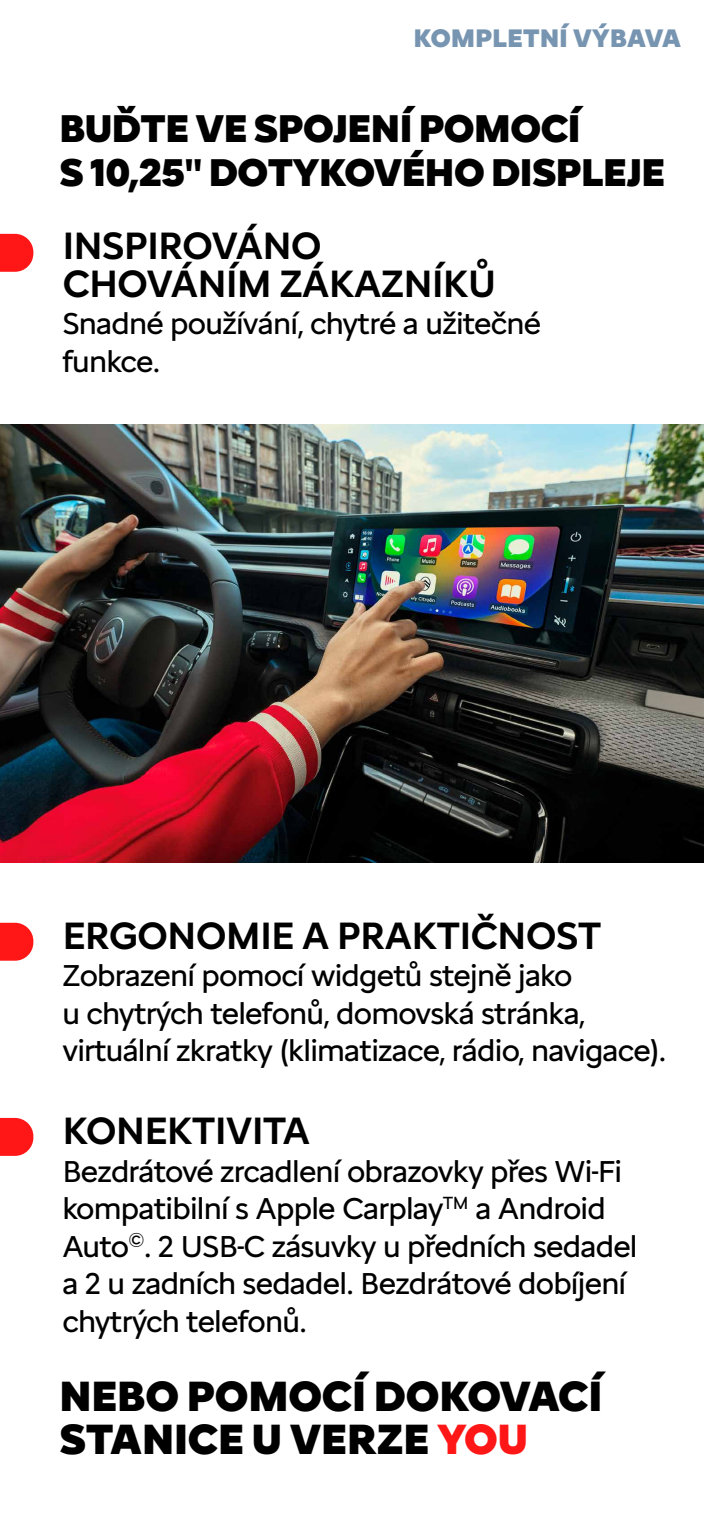
<style>
.page{position:relative;width:704px;height:1523px;background:#fff}
.page>*{position:absolute;margin:0;border:0;box-sizing:border-box;transform-origin:0 0}
.t1{font:900 43.75px/43.8px "Citroen Type Latin";letter-spacing:-.02em;color:#000}
.t2{font:900 40px/43.8px "Citroen Type Latin";letter-spacing:-.03em;color:#000}
.t3{font:500 39.38px/37.5px "Citroen Type Latin";letter-spacing:-.025em;color:#000}
.t4{font:31.25px/37.5px "Citroen Type Latin";letter-spacing:-.025em;color:#000}
.t5{font:900 26.25px "Citroen Type Latin";letter-spacing:-.01em;color:#7795b1}
.s1{font-weight:700}
.s2{color:#ff1616}
</style>
<div class="page">
<svg style="left:0;top:234px;width:33px;height:38px"></svg>
<svg style="left:0;top:922px;width:33px;height:38px"></svg>
<svg style="left:0;top:1118px;width:33px;height:37px"></svg>
<img style="left:0;top:424px;width:703px;height:438px">
<p class="t5" style="left:413px;top:19px;width:269px">KOMPLETNÍ VÝBAVA</p>
<p class="t2" style="left:59px;top:103px;width:607px">BUĎTE VE SPOJENÍ POMOCÍ<br>S 10,25<span class="s1">"</span> DOTYKOVÉHO DISPLEJE</p>
<p class="t3" style="left:62px;top:223px;width:435px">INSPIROVÁNO<br>CHOVÁNÍM ZÁKAZNÍKŮ</p>
<p class="t4" style="left:62px;top:302px;width:480px">Snadné používání, chytré a užitečné funkce.</p>
<p class="t3" style="left:62px;top:913px;width:540px">ERGONOMIE A PRAKTIČNOST</p>
<p class="t4" style="left:62px;top:954px;width:605px">Zobrazení pomocí widgetů stejně jako<br>u chytrých telefonů, domovská stránka, virtuální zkratky (klimatizace, rádio, navigace).</p>
<p class="t3" style="left:62px;top:1108px;width:249px">KONEKTIVITA</p>
<p class="t4" style="left:62px;top:1149px;width:576px">Bezdrátové zrcadlení obrazovky přes Wi-Fi kompatibilní s Apple Carplay<sup>TM</sup> a Android Auto<sup>©</sup>. 2 USB-C zásuvky u předních sedadel a 2 u zadních sedadel. Bezdrátové dobíjení chytrých telefonů.</p>
<h1 class="t1" style="left:59px;top:1370px;width:544px">NEBO POMOCÍ DOKOVACÍ<br>STANICE U VERZE <span class="s2">YOU</span></h1>
</div>
